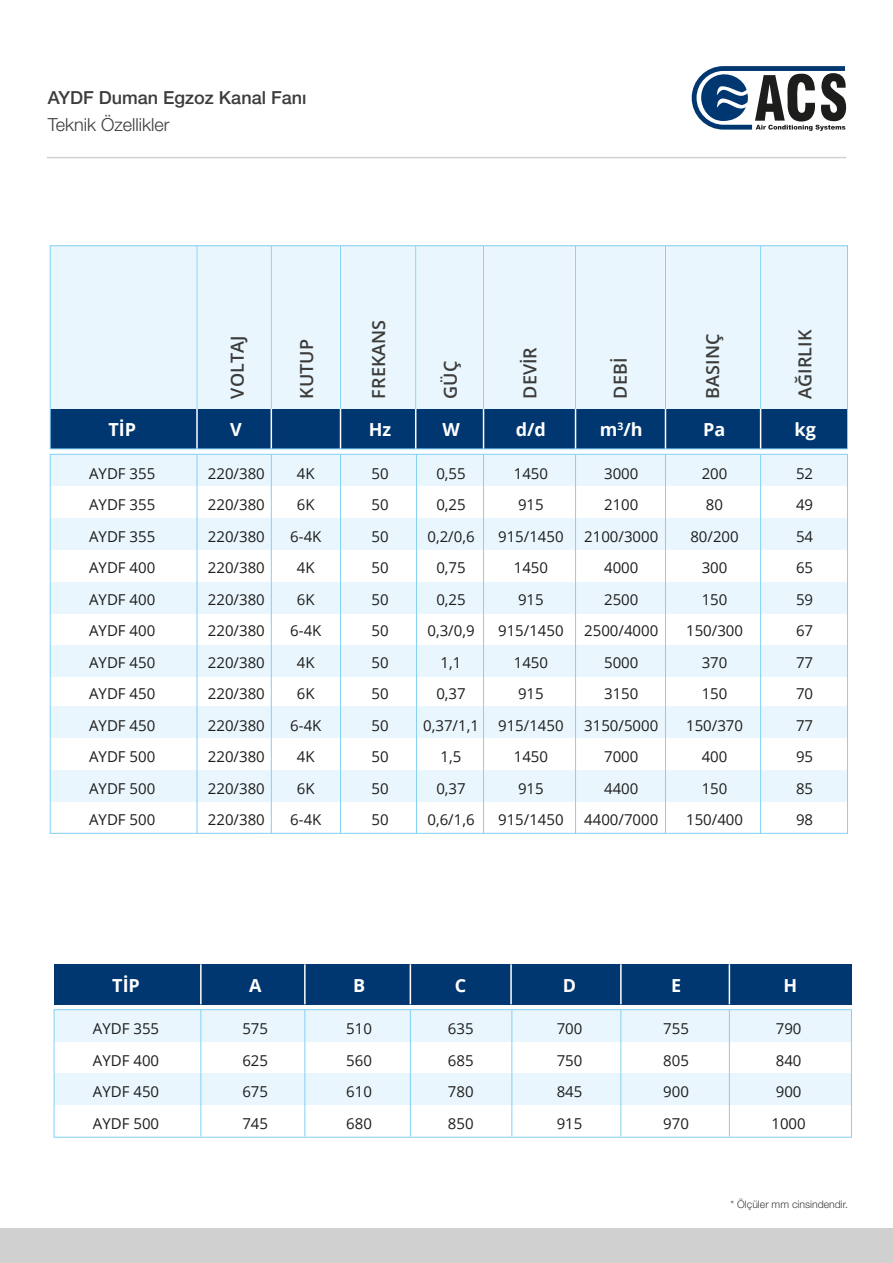
<style>
.page{position:relative;width:893px;height:1263px;background:#fff}
.page>*{position:absolute;margin:0;border:0;box-sizing:border-box;transform-origin:0 0}
.t1{font:600 18px "Open Sans";color:#3c3c3b}
.t2{font:700 18px "Open Sans";color:#fff}
.t3{font:500 18px "Helvetica Neue LT Pro";color:#3c3c3b}
.t4{font:300 18px "Helvetica Neue LT Pro";color:#3c3c3b}
.t5{font:15px/31.5px "Open Sans";color:#1d1d1b;text-align:justify}
.t6{font:300 10.5px "Helvetica Neue LT Pro";color:#3c3c3b}
</style>
<div class="page">
<div style="left:0;top:1228px;width:893px;height:35px;background:#d0d0d0"></div>
<hr style="left:47px;top:157px;width:799px;height:1px;background:#d0d0d0">
<svg style="left:692px;top:66px;width:155px;height:65px"></svg>
<div style="left:54px;top:964px;width:797px;height:40px;background:#003770"></div>
<div style="left:54px;top:1010px;width:797px;height:31px;background:#eaf6fe"></div>
<div style="left:54px;top:1073px;width:797px;height:32px;background:#eaf6fe"></div>
<div style="left:54px;top:1009px;width:798px;height:128px;border:1px solid #83d0f5"></div>
<hr style="left:729px;top:1010px;width:1px;height:126px;background:#83d0f5">
<hr style="left:620px;top:1010px;width:1px;height:126px;background:#83d0f5">
<hr style="left:511px;top:1010px;width:1px;height:126px;background:#83d0f5">
<hr style="left:410px;top:1010px;width:1px;height:126px;background:#83d0f5">
<hr style="left:304px;top:1010px;width:1px;height:126px;background:#83d0f5">
<hr style="left:200px;top:1010px;width:1px;height:126px;background:#83d0f5">
<hr style="left:200px;top:964px;width:2px;height:40px;background:#fff">
<hr style="left:304px;top:964px;width:2px;height:40px;background:#fff">
<hr style="left:410px;top:964px;width:1px;height:40px;background:#fff">
<hr style="left:510px;top:964px;width:2px;height:40px;background:#fff">
<hr style="left:620px;top:964px;width:2px;height:40px;background:#fff">
<hr style="left:729px;top:964px;width:1px;height:40px;background:#fff">
<div style="left:50px;top:409px;width:797px;height:40px;background:#003770"></div>
<div style="left:50px;top:246px;width:797px;height:163px;background:#eaf6fe"></div>
<div style="left:50px;top:454px;width:797px;height:32px;background:#eaf6fe"></div>
<div style="left:50px;top:518px;width:797px;height:32px;background:#eaf6fe"></div>
<div style="left:50px;top:582px;width:797px;height:31px;background:#eaf6fe"></div>
<div style="left:50px;top:645px;width:797px;height:32px;background:#eaf6fe"></div>
<div style="left:50px;top:706px;width:797px;height:32px;background:#eaf6fe"></div>
<div style="left:50px;top:770px;width:797px;height:32px;background:#eaf6fe"></div>
<hr style="left:665px;top:454px;width:1px;height:379px;background:#83d0f5">
<hr style="left:575px;top:454px;width:1px;height:379px;background:#83d0f5">
<hr style="left:483px;top:454px;width:1px;height:379px;background:#83d0f5">
<hr style="left:416px;top:454px;width:1px;height:379px;background:#83d0f5">
<hr style="left:340px;top:454px;width:1px;height:379px;background:#83d0f5">
<hr style="left:271px;top:454px;width:1px;height:379px;background:#83d0f5">
<hr style="left:197px;top:454px;width:1px;height:379px;background:#83d0f5">
<hr style="left:196px;top:246px;width:2px;height:203px;background:#fff">
<hr style="left:197px;top:246px;width:1px;height:163px;background:#83d0f5">
<hr style="left:271px;top:246px;width:1px;height:203px;background:#fff">
<hr style="left:340px;top:246px;width:1px;height:203px;background:#fff">
<hr style="left:415px;top:246px;width:1px;height:203px;background:#fff">
<hr style="left:483px;top:246px;width:1px;height:203px;background:#fff">
<hr style="left:575px;top:246px;width:1px;height:203px;background:#fff">
<hr style="left:665px;top:246px;width:1px;height:203px;background:#fff">
<hr style="left:760px;top:454px;width:1px;height:379px;background:#83d0f5">
<hr style="left:760px;top:246px;width:1px;height:203px;background:#fff">
<hr style="left:271px;top:246px;width:1px;height:163px;background:#83d0f5">
<hr style="left:340px;top:246px;width:1px;height:163px;background:#83d0f5">
<hr style="left:415px;top:246px;width:1px;height:163px;background:#83d0f5">
<hr style="left:483px;top:246px;width:1px;height:163px;background:#83d0f5">
<hr style="left:575px;top:246px;width:1px;height:163px;background:#83d0f5">
<hr style="left:665px;top:246px;width:1px;height:163px;background:#83d0f5">
<hr style="left:760px;top:246px;width:1px;height:163px;background:#83d0f5">
<div style="left:50px;top:245px;width:798px;height:204px;border:1px solid #83d0f5"></div>
<p class="t3" style="left:48px;top:86px;width:260px">AYDF Duman Egzoz Kanal Fanı</p>
<p class="t4" style="left:48px;top:113px;width:123px">Teknik Özellikler</p>
<p class="t1" style="left:225px;top:399px;width:65px;rotate:-90deg">VOLTAJ</p>
<p class="t1" style="left:294px;top:399px;width:61px;rotate:-90deg">KUTUP</p>
<p class="t1" style="left:366px;top:399px;width:80px;rotate:-90deg">FREKANS</p>
<p class="t1" style="left:438px;top:399px;width:39px;rotate:-90deg">GÜÇ</p>
<p class="t1" style="left:518px;top:399px;width:53px;rotate:-90deg">DEVİR</p>
<p class="t1" style="left:608px;top:399px;width:42px;rotate:-90deg">DEBİ</p>
<p class="t2" style="left:108px;top:417px;width:29px">TİP</p>
<p class="t5" style="left:89px;top:457px;width:68px">AYDF 355<br>AYDF 355<br>AYDF 355<br>AYDF 400<br>AYDF 400<br>AYDF 400<br>AYDF 450<br>AYDF 450<br>AYDF 450<br>AYDF 500<br>AYDF 500<br>AYDF 500</p>
<p class="t5" style="left:208px;top:457px;width:58px">220/380<br>220/380<br>220/380<br>220/380<br>220/380<br>220/380<br>220/380<br>220/380<br>220/380<br>220/380<br>220/380<br>220/380</p>
<p class="t5" style="left:371px;top:457px;width:19px">50<br>50<br>50<br>50<br>50<br>50<br>50<br>50<br>50<br>50<br>50<br>50</p>
<p class="t5" style="left:423px;top:457px;width:57px;text-align:center">0,55<br>0,25<br>0,2/0,6<br>0,75<br>0,25<br>0,3/0,9<br>1,1<br>0,37<br>0,37/1,1<br>1,5<br>0,37<br>0,6/1,6</p>
<p class="t5" style="left:498px;top:457px;width:67px;text-align:center">1450<br>915<br>915/1450<br>1450<br>915<br>915/1450<br>1450<br>915<br>915/1450<br>1450<br>915<br>915/1450</p>
<p class="t5" style="left:584px;top:457px;width:76px;text-align:center">3000<br>2100<br>2100/3000<br>4000<br>2500<br>2500/4000<br>5000<br>3150<br>3150/5000<br>7000<br>4400<br>4400/7000</p>
<p class="t2" style="left:369px;top:417px;width:24px">Hz</p>
<p class="t2" style="left:442px;top:417px;width:19px">W</p>
<p class="t2" style="left:516px;top:417px;width:32px">d/d</p>
<p class="t2" style="left:600px;top:417px;width:44px">m<sup>3</sup>/h</p>
<p class="t2" style="left:230px;top:417px;width:13px">V</p>
<p class="t5" style="left:290px;top:457px;width:33px;text-align:center">4K<br>6K<br>6-4K<br>4K<br>6K<br>6-4K<br>4K<br>6K<br>6-4K<br>4K<br>6K<br>6-4K</p>
<p class="t1" style="left:700px;top:399px;width:66px;rotate:-90deg">BASINÇ</p>
<p class="t1" style="left:793px;top:399px;width:70px;rotate:-90deg">AĞIRLIK</p>
<p class="t2" style="left:703px;top:417px;width:24px">Pa</p>
<p class="t5" style="left:686px;top:457px;width:58px;text-align:center">200<br>80<br>80/200<br>300<br>150<br>150/300<br>370<br>150<br>150/370<br>400<br>150<br>150/400</p>
<p class="t2" style="left:795px;top:417px;width:23px">kg</p>
<p class="t5" style="left:796px;top:457px;width:19px">52<br>49<br>54<br>65<br>59<br>67<br>77<br>70<br>77<br>95<br>85<br>98</p>
<p class="t2" style="left:112px;top:972px;width:29px">TİP</p>
<p class="t5" style="left:93px;top:1012px;width:68px">AYDF 355<br>AYDF 400<br>AYDF 450<br>AYDF 500</p>
<p class="t5" style="left:242px;top:1012px;width:27px">575<br>625<br>675<br>745</p>
<p class="t5" style="left:346px;top:1012px;width:27px">510<br>560<br>610<br>680</p>
<p class="t5" style="left:448px;top:1012px;width:27px">635<br>685<br>780<br>850</p>
<p class="t5" style="left:557px;top:1012px;width:27px">700<br>750<br>845<br>915</p>
<p class="t5" style="left:663px;top:1012px;width:27px">755<br>805<br>900<br>970</p>
<p class="t5" style="left:771px;top:1012px;width:36px;text-align:left">790<br>840<br>900<br>1000</p>
<p class="t2" style="left:249px;top:972px;width:14px">A</p>
<p class="t2" style="left:353px;top:972px;width:14px">B</p>
<p class="t2" style="left:455px;top:972px;width:13px">C</p>
<p class="t2" style="left:563px;top:972px;width:15px">D</p>
<p class="t2" style="left:671px;top:972px;width:12px">E</p>
<p class="t2" style="left:784px;top:972px;width:15px">H</p>
<p class="t6" style="left:730px;top:1198px;width:119px">* Ölçüler mm cinsindendir.</p>
</div>
